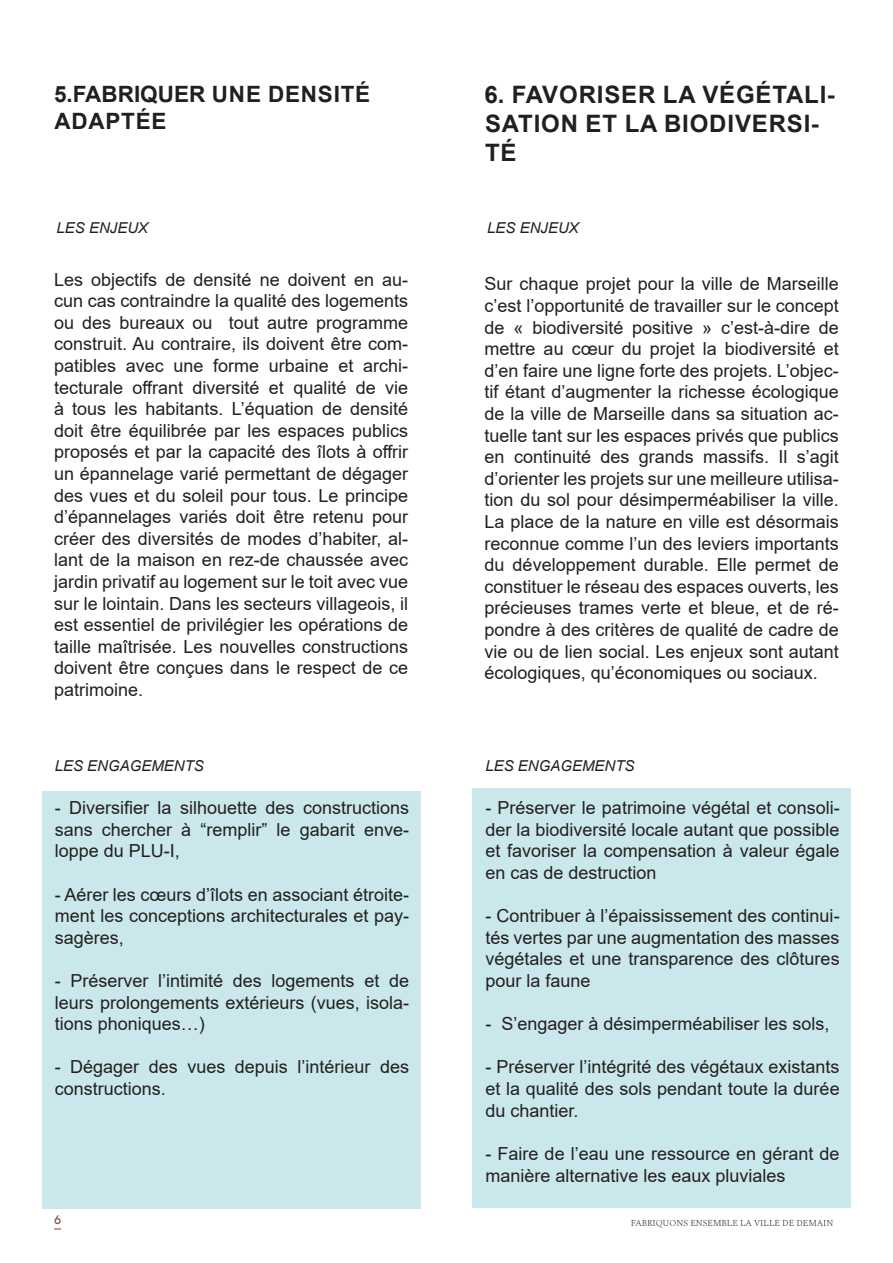
<style>
.page{position:relative;width:893px;height:1263px;background:#fff}
.page>*{position:absolute;margin:0;border:0;box-sizing:border-box;transform-origin:0 0}
.t1{font:700 24px/28.8px "Arial";letter-spacing:.035em;color:#231f20}
.t2{font:700 22.5px/27px "Arial";letter-spacing:.035em;color:#231f20}
.t3{font:18px/21.6px "Arial";color:#231f20;text-align:justify}
.t4{font:italic 15px "Arial";color:#231f20}
.t5{font:500 12px "Lubalin Graph Std";color:#85524b}
.t6{font:200 9px "Spectral";color:#231f20}
</style>
<div class="page">
<div style="left:472px;top:788px;width:379px;height:420px;background:#cae8eb"></div>
<div style="left:42px;top:791px;width:378px;height:418px;background:#cae8eb"></div>
<p class="t2" style="left:54px;top:81px;width:318px">5.FABRIQUER UNE DENSITÉ<br>ADAPTÉE</p>
<h1 class="t1" style="left:485px;top:81px;width:352px">6. FAVORISER LA VÉGÉTALI-<br>SATION ET LA BIODIVERSI-<br>TÉ</h1>
<p class="t4" style="left:57px;top:218px;width:93px">LES ENJEUX</p>
<p class="t4" style="left:487px;top:218px;width:93px">LES ENJEUX</p>
<p class="t3" style="left:54px;top:268px;width:356px">Les objectifs de densité ne doivent en au&shy;cun cas contraindre la qualité des logements ou des bureaux ou tout autre programme construit. Au contraire, ils doivent être com&shy;patibles avec une forme urbaine et archi&shy;tecturale offrant diversité et qualité de vie à tous les habitants. L’équation de densité doit être équilibrée par les espaces publics proposés et par la capacité des îlots à offrir un épannelage varié permettant de dégager des vues et du soleil pour tous. Le principe d’épannelages variés doit être retenu pour créer des diversités de modes d’habiter, al&shy;lant de la maison en rez-de chaussée avec jardin privatif au logement sur le toit avec vue sur le lointain. Dans les secteurs villageois, il est essentiel de privilégier les opérations de taille maîtrisée. Les nouvelles constructions doivent être conçues dans le respect de ce patrimoine.</p>
<p class="t3" style="left:485px;top:273px;width:356px">Sur chaque projet pour la ville de Marseille c’est l’opportunité de travailler sur le concept de « biodiversité positive » c’est-à-dire de mettre au cœur du projet la biodiversité et d’en faire une ligne forte des projets. L’objec&shy;tif étant d’augmenter la richesse écologique de la ville de Marseille dans sa situation ac&shy;tuelle tant sur les espaces privés que publics en continuité des grands massifs. Il s’agit d’orienter les projets sur une meilleure utilisa&shy;tion du sol pour désimperméabiliser la ville.<br>La place de la nature en ville est désormais reconnue comme l’un des leviers importants du développement durable. Elle permet de constituer le réseau des espaces ouverts, les précieuses trames verte et bleue, et de ré&shy;pondre à des critères de qualité de cadre de vie ou de lien social. Les enjeux sont autant écologiques, qu’économiques ou sociaux.</p>
<p class="t4" style="left:55px;top:756px;width:151px">LES ENGAGEMENTS</p>
<p class="t4" style="left:485px;top:756px;width:151px">LES ENGAGEMENTS</p>
<p class="t3" style="left:55px;top:797px;width:356px">- Diversifier la silhouette des constructions sans chercher à “remplir” le gabarit enve&shy;loppe du PLU-I,</p>
<p class="t3" style="left:55px;top:883px;width:356px">- Aérer les cœurs d’îlots en associant étroite&shy;ment les conceptions architecturales et pay&shy;sagères,</p>
<p class="t3" style="left:55px;top:970px;width:356px">- Préserver l’intimité des logements et de leurs prolongements extérieurs (vues, isola&shy;tions phoniques…)</p>
<p class="t3" style="left:55px;top:1056px;width:356px">- Dégager des vues depuis l’intérieur des constructions.</p>
<p class="t3" style="left:485px;top:797px;width:356px">- Préserver le patrimoine végétal et consoli&shy;der la biodiversité locale autant que possible et favoriser la compensation à valeur égale en cas de destruction</p>
<p class="t3" style="left:485px;top:905px;width:356px">- Contribuer à l’épaississement des continui&shy;tés vertes par une augmentation des masses végétales et une transparence des clôtures pour la faune</p>
<p class="t3" style="left:485px;top:1013px;width:346px">- S’engager à désimperméabiliser les sols,</p>
<p class="t3" style="left:485px;top:1056px;width:356px">- Préserver l’intégrité des végétaux existants et la qualité des sols pendant toute la durée du chantier.</p>
<p class="t3" style="left:485px;top:1143px;width:356px">- Faire de l’eau une ressource en gérant de manière alternative les eaux pluviales</p>
<p class="t5" style="left:54px;top:1212px;width:9px">6</p>
<p class="t6" style="left:631px;top:1217px;width:204px">FABRIQUONS ENSEMBLE LA VILLE DE DEMAIN</p>
</div>
